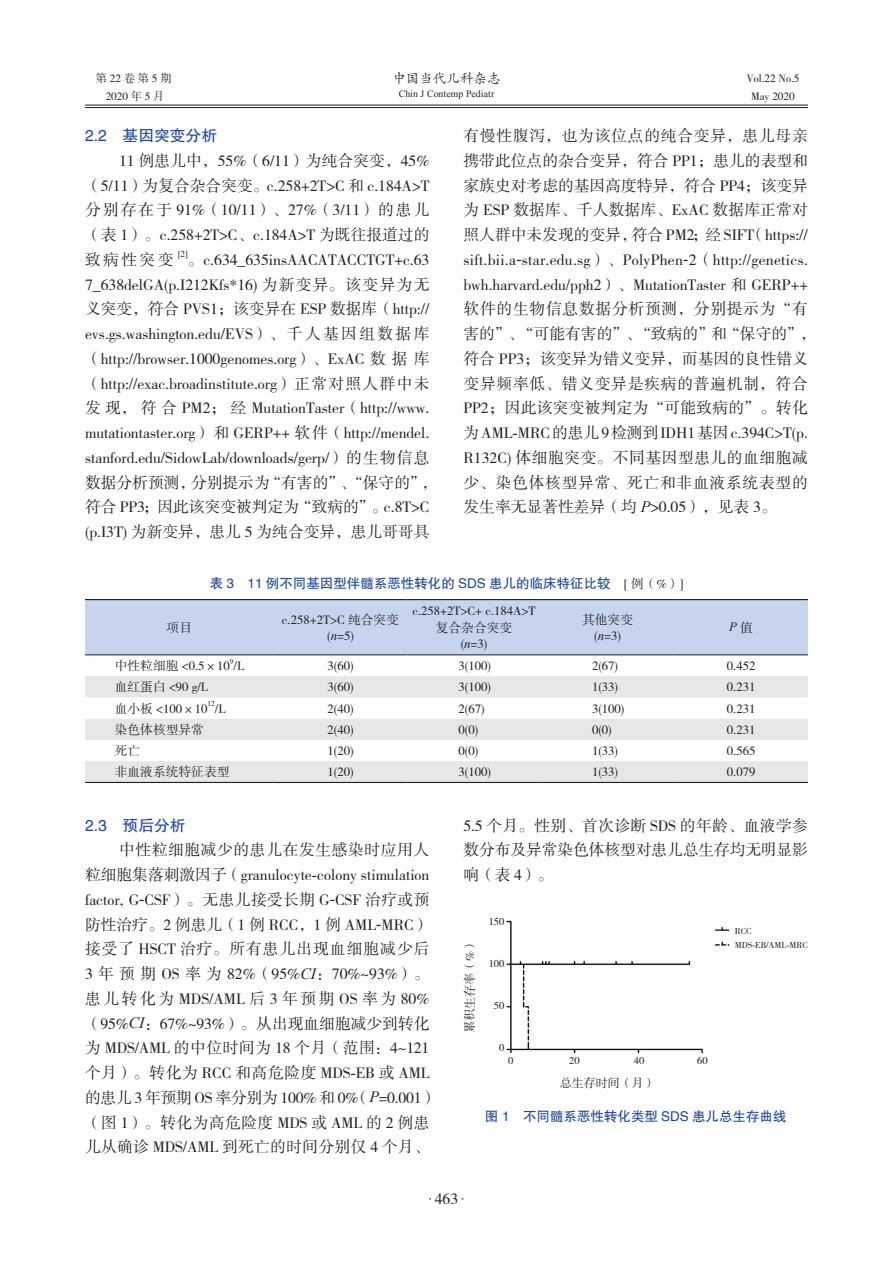
<style>
.page{position:relative;width:893px;height:1263px;background:#fff}
.page>*{position:absolute;margin:0;border:0;box-sizing:border-box;transform-origin:0 0}
.t1{font:15.75px/24.8px "FZSSK GBK1 0";color:#231f20}
.t2{font:15.75px/24.8px "FZSSK GBK1 0";letter-spacing:.02em;color:#231f20}
.t3{font:15.75px "FZHTK GBK1 0";color:#1a459c}
.t4{font:13.5px "FZHTK GBK1 0";color:#1a459c}
.t5{font:13.5px "FZKTK GBK1 0";color:#231f20}
.t6{font:12.75px "FZSSK GBK1 0";color:#231f20}
.t7{font:italic 12.75px "Times New Roman";color:#231f20}
.t8{font:12px "FZSSK GBK1 0";color:#231f20}
.t9{font:11.25px/18px "FZSSK GBK1 0";color:#231f20;text-align:center}
.t10{font:11.25px/18px "FZSSK GBK1 0";letter-spacing:.125em;color:#231f20;text-align:center}
.t11{font:10.5px "FZSSK GBK1 0";color:#231f20}
.t12{font:9.75px "Times New Roman";letter-spacing:.01em;color:#231f20}
.t13{font:9.15px "FZSSK GBK1 0";color:#231f20}
.t14{font:9px "FZSSK GBK1 0";color:#231f20}
.t15{font:7.5px "FZSSK GBK1 0";color:#231f20}
.s1{font-family:"Adobe Song Std";font-weight:300}
.s2{font-family:"Times New Roman"}
.s3{font-family:"Times New Roman";font-style:italic}
.s4{font-family:"FZSSK GBK1 0";font-size:12.75px;color:#231f20}
.s5{font-family:"FZSSK GBK1 0";font-style:normal}
</style>
<div class="page">
<hr style="left:85px;top:105px;width:723px;height:1px;background:#231f20">
<hr style="left:85px;top:107px;width:723px;height:1px;background:#231f20">
<div style="left:85px;top:600px;width:723px;height:54px;background:#c6d5ed"></div>
<svg style="left:85px;top:676px;width:723px;height:106px;fill:#e6e7e9"></svg>
<hr style="left:85px;top:599px;width:189px;height:1px;background:#231f20">
<hr style="left:274px;top:599px;width:133px;height:1px;background:#231f20">
<hr style="left:407px;top:599px;width:134px;height:1px;background:#231f20">
<hr style="left:541px;top:599px;width:133px;height:1px;background:#231f20">
<hr style="left:674px;top:599px;width:134px;height:1px;background:#231f20">
<hr style="left:85px;top:654px;width:189px;height:1px;background:#231f20">
<hr style="left:274px;top:654px;width:133px;height:1px;background:#231f20">
<hr style="left:407px;top:654px;width:134px;height:1px;background:#231f20">
<hr style="left:541px;top:654px;width:133px;height:1px;background:#231f20">
<hr style="left:674px;top:654px;width:134px;height:1px;background:#231f20">
<hr style="left:85px;top:782px;width:189px;height:1px;background:#231f20">
<hr style="left:274px;top:782px;width:133px;height:1px;background:#231f20">
<hr style="left:407px;top:782px;width:134px;height:1px;background:#231f20">
<hr style="left:541px;top:782px;width:133px;height:1px;background:#231f20">
<hr style="left:674px;top:782px;width:134px;height:1px;background:#231f20">
<img style="left:507px;top:920px;width:223px;height:133px">
<p class="t10" style="left:96px;top:69px;width:77px">第22卷 第5期<br>2020 年 5 月</p>
<p class="t5" style="left:392px;top:71px;width:109px">中国当代儿科杂志</p>
<p class="t12" style="left:399px;top:87px;width:97px">Chin J Contemp Pediatr</p>
<p class="t9" style="left:746px;top:70px;width:54px">Vol.22 No.5<br>May 2020</p>
<p class="t3" style="left:85px;top:127px;width:134px">2.2　基因突变分析</p>
<p class="t1" style="left:85px;top:149px;width:346px;text-align:justify;text-indent:34px">11 例患儿中，55%（6/11）为纯合突变，45%（5/11）为复合杂合突变。c.258+2T&gt;C 和 c.184A&gt;T分别存在于 91%（10/11）、27%（3/11）的患儿（表 1）。c.258+2T&gt;C、c.184A&gt;T 为既往报道过的致病性突变</p>
<p class="t13" style="left:178px;top:249px;width:11px">[2]</p>
<p class="t1" style="left:85px;top:248px;width:354px;text-indent:103px">。c.634_635insAACATACCTGT+c.63<br>7<span class="s1">_</span>638delGA(p.I212Kfs*16) 为新变异。该变异为无义突变，符合 PVS1；该变异在 ESP 数据库（http:// evs.gs.washington.edu/EVS）、千人基因组数据库（http://browser.1000genomes.org）、ExAC 数据库（http://exac.broadinstitute.org）正常对照人群中未发现，符合 PM2；经 MutationTaster（http://www. mutationtaster.org）和 GERP++ 软件（http://mendel. stanford.edu/SidowLab/downloads/gerp/）的生物信息数据分析预测，分别提示为“有害的”、“保守的”，符合 PP3；因此该突变被判定为“致病的”。c.8T&gt;C</p>
<p class="t1" style="left:85px;top:520px;width:346px">(p.I3T) 为新变异，患儿 5 为纯合变异，患儿哥哥具</p>
<p class="t1" style="left:463px;top:124px;width:354px">有慢性腹泻，也为该位点的纯合变异，患儿母亲携带此位点的杂合变异，符合 PP1；患儿的表型和家族史对考虑的基因高度特异，符合 PP4；该变异为 ESP 数据库、千人数据库、ExAC 数据库正常对照人群中未发现的变异，符合 PM2；经 SIFT（https:// sift.bii.a<span class="s2">-</span>star.edu.sg）、PolyPhen<span class="s2">-</span>2（http://genetics. bwh.harvard.edu/pph2）、MutationTaster 和 GERP++软件的生物信息数据分析预测，分别提示为“有害的”、“可能有害的”、“致病的”和“保守的”，符合 PP3；该变异为错义变异，而基因的良性错义变异频率低、错义变异是疾病的普遍机制，符合<br>PP2；因此该突变被判定为“可能致病的”。转化为 AML<span class="s2">-</span>MRC 的患儿 9 检测到 IDH1 基因 c.394C&gt;T(p.<br>R132C) 体细胞突变。不同基因型患儿的血细胞减少、染色体核型异常、死亡和非血液系统表型的发生率无显著性差异（均 <span class="s3">P</span>&gt;0.05），见表 3。</p>
<p class="t6" style="left:167px;top:620px;width:27px">项目</p>
<p class="t4" style="left:210px;top:576px;width:475px">表 3　11 例不同基因型伴髓系恶性转化的 SDS 患儿的临床特征比较　<span class="s4">[ 例（%）]</span></p>
<p class="t6" style="left:282px;top:612px;width:119px">c.258+2T&gt;C 纯合突变</p>
<p class="t6" style="left:327px;top:629px;width:28px">(<span class="s3">n</span>=5)</p>
<p class="t6" style="left:412px;top:604px;width:125px">c.258+2T&gt;C+ c.184A&gt;T</p>
<p class="t6" style="left:436px;top:620px;width:78px">复合杂合突变</p>
<p class="t6" style="left:461px;top:637px;width:28px">(<span class="s3">n</span>=3)</p>
<p class="t6" style="left:582px;top:612px;width:52px">其他突变</p>
<p class="t6" style="left:594px;top:629px;width:28px">(<span class="s3">n</span>=3)</p>
<p class="t7" style="left:729px;top:618px;width:25px">P<span class="s5">值</span></p>
<p class="t15" style="left:230px;top:657px;width:5px">9</p>
<p class="t6" style="left:328px;top:659px;width:27px">3(60)</p>
<p class="t6" style="left:459px;top:659px;width:34px">3(100)</p>
<p class="t6" style="left:592px;top:659px;width:27px">2(67)</p>
<p class="t6" style="left:727px;top:659px;width:30px">0.452</p>
<p class="t6" style="left:115px;top:659px;width:131px">中性粒细胞 &lt;0.5×10 /L</p>
<p class="t6" style="left:115px;top:680px;width:95px">血红蛋白 &lt;90 g/L</p>
<p class="t6" style="left:328px;top:680px;width:27px">3(60)</p>
<p class="t6" style="left:459px;top:680px;width:34px">3(100)</p>
<p class="t6" style="left:592px;top:680px;width:27px">1(33)</p>
<p class="t6" style="left:727px;top:680px;width:30px">0.231</p>
<p class="t6" style="left:115px;top:701px;width:94px">血小板 &lt;100×10</p>
<p class="t15" style="left:208px;top:700px;width:9px">12</p>
<p class="t6" style="left:215px;top:701px;width:12px">/L</p>
<p class="t6" style="left:328px;top:701px;width:27px">2(40)</p>
<p class="t6" style="left:459px;top:701px;width:27px">2(67)</p>
<p class="t6" style="left:592px;top:701px;width:34px">3(100)</p>
<p class="t6" style="left:727px;top:701px;width:30px">0.231</p>
<p class="t6" style="left:115px;top:722px;width:91px">染色体核型异常</p>
<p class="t6" style="left:328px;top:722px;width:27px">2(40)</p>
<p class="t6" style="left:459px;top:722px;width:21px">0(0)</p>
<p class="t6" style="left:592px;top:722px;width:21px">0(0)</p>
<p class="t6" style="left:727px;top:722px;width:30px">0.231</p>
<p class="t6" style="left:115px;top:744px;width:27px">死亡</p>
<p class="t6" style="left:328px;top:744px;width:27px">1(20)</p>
<p class="t6" style="left:459px;top:744px;width:21px">0(0)</p>
<p class="t6" style="left:592px;top:744px;width:27px">1(33)</p>
<p class="t6" style="left:727px;top:744px;width:30px">0.565</p>
<p class="t6" style="left:115px;top:765px;width:116px">非血液系统特征表型</p>
<p class="t6" style="left:328px;top:765px;width:27px">1(20)</p>
<p class="t6" style="left:459px;top:765px;width:34px">3(100)</p>
<p class="t6" style="left:592px;top:765px;width:27px">1(33)</p>
<p class="t6" style="left:727px;top:765px;width:30px">0.079</p>
<p class="t3" style="left:85px;top:816px;width:102px">2.3　预后分析</p>
<p class="t1" style="left:85px;top:838px;width:354px;text-indent:34px">中性粒细胞减少的患儿在发生感染时应用人粒细胞集落刺激因子（granulocyte<span class="s2">-</span>colony stimulation factor, G<span class="s2">-</span>CSF）。无患儿接受长期 G<span class="s2">-</span>CSF 治疗或预防性治疗。2 例患儿（1 例 RCC，1 例 AML<span class="s2">-</span>MRC）接受了 HSCT 治疗。所有患儿出现血细胞减少后<br>3 年预期 OS 率为 82%（95%<span class="s3">CI</span>：70%~93%）。患儿转化为 MDS/AML 后 3 年预期 OS 率为 80%（95%<span class="s3">CI</span>：67%~93%）。从出现血细胞减少到转化为 MDS/AML 的中位时间为 18 个月（范围：4~121个月）。转化为 RCC 和高危险度 MDS<span class="s2">-</span>EB 或 AML的患儿 3 年预期 OS 率分别为 100% 和 0%（<span class="s3">P</span>=0.001）</p>
<p class="t2" style="left:85px;top:1110px;width:346px">（图 1）。转化为高危险度 MDS 或 AML 的 2 例患儿从确诊 MDS/AML 到死亡的时间分别仅 4 个月、</p>
<p class="t1" style="left:463px;top:813px;width:346px;text-align:justify">5.5 个月。性别、首次诊断 SDS 的年龄、血液学参数分布及异常染色体核型对患儿总生存均无明显影响（表 4）。</p>
<p class="t8" style="left:463px;top:1033px;width:95px;rotate:-90deg">累积生存率（%）</p>
<p class="t11" style="left:489px;top:916px;width:17px">150</p>
<p class="t11" style="left:489px;top:958px;width:17px">100</p>
<p class="t11" style="left:494px;top:1000px;width:12px">50</p>
<p class="t11" style="left:499px;top:1042px;width:7px">0</p>
<p class="t11" style="left:508px;top:1054px;width:7px">0</p>
<p class="t11" style="left:569px;top:1054px;width:12px">20</p>
<p class="t11" style="left:634px;top:1054px;width:12px">40</p>
<p class="t11" style="left:697px;top:1054px;width:12px">60</p>
<p class="t8" style="left:560px;top:1076px;width:97px">总生存时间（月）</p>
<p class="t14" style="left:735px;top:926px;width:18px">RCC</p>
<p class="t14" style="left:735px;top:940px;width:75px">MDS<span class="s2">-</span>EB/AML<span class="s2">-</span>MRC</p>
<p class="t4" style="left:485px;top:1109px;width:303px">图 1　不同髓系恶性转化类型 SDS 患儿总生存曲线</p>
<p class="t1" style="left:426px;top:1187px;width:43px"><sup>·</sup>463<sup>·</sup></p>
</div>
